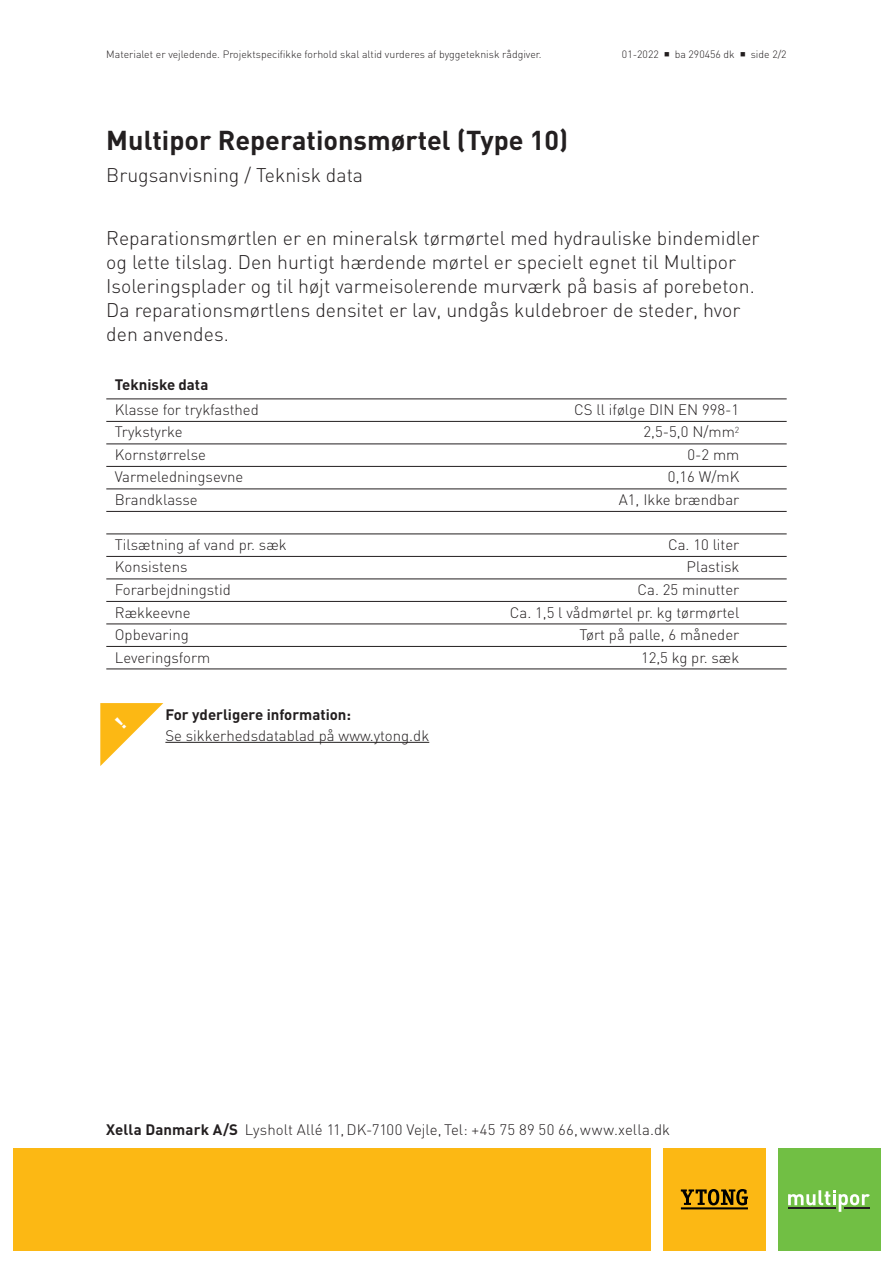
<style>
.page{position:relative;width:893px;height:1263px;background:#fff}
.page>*{position:absolute;margin:0;border:0;box-sizing:border-box;transform-origin:0 0}
.t1{font:700 27px "DIN";color:#231f20}
.t2{font:300 19.5px/24px "DIN";color:#231f20}
.SKEMA{font:300 15px "DIN";color:#231f20}
.t3{font:700 15px "DIN";color:#231f20}
.t4{font:300 10.5px "DIN";color:#231f20}
.s1{font-weight:700}
</style>
<div class="page">
<hr style="left:165px;top:742px;width:264px;height:1px;background:#231f20">
<div style="left:13px;top:1148px;width:638px;height:102px;background:#fcb814"></div>
<div style="left:778px;top:1148px;width:102px;height:102px;background:#71bf44"></div>
<svg style="left:788px;top:1190px;width:82px;height:22px"></svg>
<div style="left:663px;top:1148px;width:102px;height:102px;background:#fcb814"></div>
<svg style="left:681px;top:1189px;width:67px;height:16px"></svg>
<hr style="left:681px;top:1207px;width:67px;height:2px;background:#000">
<hr style="left:106px;top:398px;width:681px;height:1px;background:#231f20">
<hr style="left:106px;top:421px;width:681px;height:1px;background:#231f20">
<hr style="left:106px;top:443px;width:681px;height:1px;background:#231f20">
<hr style="left:106px;top:466px;width:681px;height:1px;background:#231f20">
<hr style="left:106px;top:488px;width:681px;height:1px;background:#231f20">
<hr style="left:106px;top:511px;width:681px;height:1px;background:#231f20">
<hr style="left:106px;top:533px;width:681px;height:1px;background:#231f20">
<hr style="left:106px;top:556px;width:681px;height:1px;background:#231f20">
<hr style="left:106px;top:578px;width:681px;height:1px;background:#231f20">
<hr style="left:106px;top:601px;width:681px;height:1px;background:#231f20">
<hr style="left:106px;top:623px;width:681px;height:1px;background:#231f20">
<hr style="left:106px;top:646px;width:681px;height:1px;background:#231f20">
<hr style="left:106px;top:668px;width:681px;height:1px;background:#231f20">
<svg style="left:100px;top:703px;width:63px;height:63px"></svg>
<p class="t4" style="left:106px;top:48px;width:437px">Materialet er vejledende. Projektspecifikke forhold skal altid vurderes af byggeteknisk rådgiver.</p>
<p class="t4" style="left:622px;top:48px;width:166px">01-2022 ■ ba 290456 dk ■ side 2/2</p>
<p class="t1" style="left:106px;top:123px;width:463px">Multipor Reperationsmørtel (Type 10)</p>
<p class="t2" style="left:106px;top:162px;width:258px">Brugsanvisning / Teknisk data</p>
<p class="t2" style="left:106px;top:226px;width:655px">Reparationsmørtlen er en mineralsk tørmørtel med hydrauliske bindemidler og lette tilslag. Den hurtigt hærdende mørtel er specielt egnet til Multipor Isoleringsplader og til højt varmeisolerende murværk på basis af porebeton.<br>Da reparationsmørtlens densitet er lav, undgås kuldebroer de steder, hvor den anvendes.</p>
<p class="t3" style="left:115px;top:375px;width:95px">Tekniske data</p>
<p class="SKEMA" style="left:115px;top:400px;width:146px">Klasse for trykfasthed</p>
<p class="SKEMA" style="left:574px;top:400px;width:167px">CS ll ifølge DIN EN 998-1</p>
<p class="SKEMA" style="left:115px;top:423px;width:69px">Trykstyrke</p>
<p class="SKEMA" style="left:644px;top:423px;width:97px">2,5-5,0 N/mm<sup>2</sup></p>
<p class="SKEMA" style="left:115px;top:445px;width:93px">Kornstørrelse</p>
<p class="SKEMA" style="left:687px;top:445px;width:53px">0-2 mm</p>
<p class="SKEMA" style="left:115px;top:468px;width:130px">Varmeledningsevne</p>
<p class="SKEMA" style="left:668px;top:468px;width:73px">0,16 W/mK</p>
<p class="SKEMA" style="left:115px;top:490px;width:84px">Brandklasse</p>
<p class="SKEMA" style="left:619px;top:490px;width:122px">A1, Ikke brændbar</p>
<p class="SKEMA" style="left:115px;top:535px;width:173px">Tilsætning af vand pr. sæk</p>
<p class="SKEMA" style="left:668px;top:535px;width:73px">Ca. 10 liter</p>
<p class="SKEMA" style="left:115px;top:558px;width:74px">Konsistens</p>
<p class="SKEMA" style="left:687px;top:558px;width:54px">Plastisk</p>
<p class="SKEMA" style="left:115px;top:580px;width:118px">Forarbejdningstid</p>
<p class="SKEMA" style="left:638px;top:580px;width:103px">Ca. 25 minutter</p>
<p class="SKEMA" style="left:115px;top:603px;width:78px">Rækkeevne</p>
<p class="SKEMA" style="left:510px;top:603px;width:231px">Ca. 1,5 l vådmørtel pr. kg tørmørtel</p>
<p class="SKEMA" style="left:115px;top:625px;width:76px">Opbevaring</p>
<p class="SKEMA" style="left:579px;top:625px;width:161px">Tørt på palle, 6 måneder</p>
<p class="SKEMA" style="left:115px;top:648px;width:97px">Leveringsform</p>
<p class="SKEMA" style="left:641px;top:648px;width:100px">12,5 kg pr. sæk</p>
<p class="t3" style="left:165px;top:705px;width:187px">For yderligere information:</p>
<p class="SKEMA" style="left:165px;top:726px;width:265px">Se sikkerhedsdatablad på www.ytong.dk</p>
<p class="SKEMA" style="left:106px;top:1121px;width:565px"><span class="s1">Xella Danmark A/S</span> Lysholt Allé 11, DK-7100 Vejle, Tel: +45 75 89 50 66, www.xella.dk</p>
</div>
